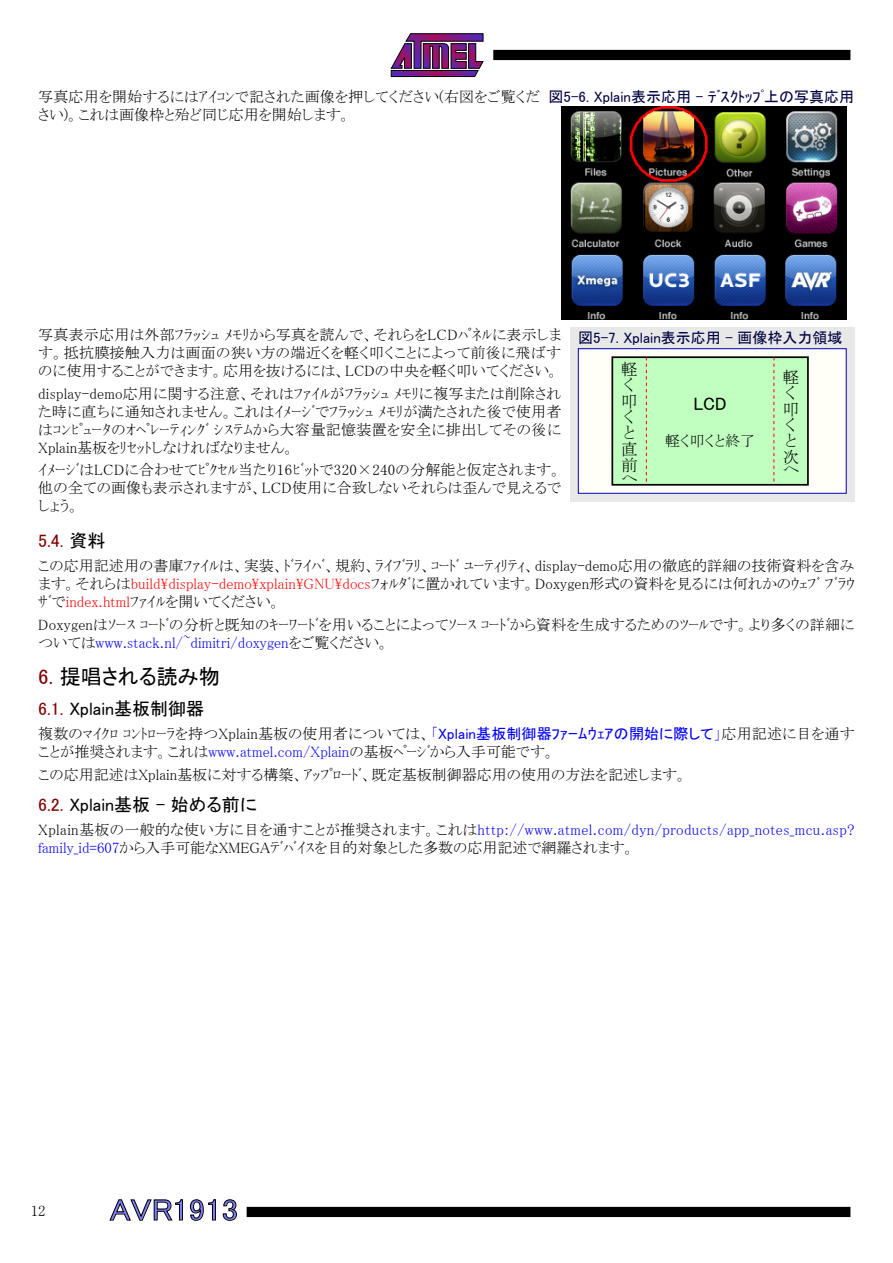
<style>
.page{position:relative;width:893px;height:1263px;background:#fff}
.page>*{position:absolute;margin:0;border:0;box-sizing:border-box;transform-origin:0 0}
.t1{font:30px "MS P Gothic";color:#8080ff;scale:1.1 1}
.t2{font:21px "MS P Gothic";color:#000}
.t3{font:18px "MS P Gothic";color:#000}
.t4{font:18px "MS P Gothic";color:#800000}
.t5{font:16.5px/16.2px "MS P Mincho";color:#000}
.t6{font:15px/18px "MS P Mincho";letter-spacing:.005em;color:#000}
.t7{font:15px "MS P Gothic";color:#000040}
.s1{color:#000}
.s2{color:#f00}
.s3{color:#00f}
.s4{color:#800000}
.s5{font-family:"MS P Gothic";color:#00f}
</style>
<div class="page">
<svg style="left:390px;top:33px;width:94px;height:44px"></svg>
<div style="left:493px;top:50px;width:357px;height:10px;background:#000"></div>
<div style="left:247px;top:1207px;width:603px;height:10px;background:#000"></div>
<svg style="left:109px;top:1199px;width:74px;height:22px"></svg>
<svg style="left:190px;top:1199px;width:26px;height:22px"></svg>
<svg style="left:223px;top:1199px;width:14px;height:22px"></svg>
<img style="left:561px;top:106px;width:285px;height:214px">
<div style="left:570px;top:327px;width:285px;height:175px;background:#e8e8e8"></div>
<div style="left:578px;top:349px;width:268px;height:144px;background:#fffff7"></div>
<div style="left:578px;top:348px;width:269px;height:146px;border:1px solid #0000c0"></div>
<div style="left:612px;top:357px;width:196px;height:128px;background:#c0ffc0"></div>
<div style="left:611px;top:356px;width:198px;height:130px;border:2px solid #000"></div>
<svg style="left:646px;top:357px;width:1px;height:128px"></svg>
<svg style="left:774px;top:357px;width:1px;height:128px"></svg>
<p class="t6" style="left:38px;top:88px;width:503px">写真応用を開始するにはｱｲｺﾝで記された画像を押してください(右図をご覧ください)。これは画像枠と殆ど同じ応用を開始します。</p>
<p class="t7" style="left:549px;top:89px;width:307px">図5-6. Xplain表示応用 - ﾃﾞｽｸﾄｯﾌﾟ上の写真応用</p>
<p class="t6" style="left:38px;top:326px;width:524px;text-align:justify">写真表示応用は外部ﾌﾗｯｼｭ ﾒﾓﾘから写真を読んで、それらをLCDﾊﾟﾈﾙに表示します。抵抗膜接触入力は画面の狭い方の端近くを軽く叩くことによって前後に飛ばすのに使用することができます。応用を抜けるには、LCDの中央を軽く叩いてください。</p>
<p class="t6" style="left:38px;top:384px;width:525px;text-align:justify">display-demo応用に関する注意、それはﾌｧｲﾙがﾌﾗｯｼｭ ﾒﾓﾘに複写または削除された時に直ちに通知されません。これはｲﾒｰｼﾞでﾌﾗｯｼｭ ﾒﾓﾘが満たされた後で使用者はｺﾝﾋﾟｭｰﾀのｵﾍﾟﾚｰﾃｨﾝｸﾞ ｼｽﾃﾑから大容量記憶装置を安全に排出してその後にXplain基板をﾘｾｯﾄしなければなりません。</p>
<p class="t6" style="left:38px;top:461px;width:525px;text-align:justify">ｲﾒｰｼﾞはLCDに合わせてﾋﾟｸｾﾙ当たり16ﾋﾞｯﾄで320×240の分解能と仮定されます。他の全ての画像も表示されますが、LCD使用に合致しないそれらは歪んで見えるでしょう。</p>
<p class="t7" style="left:578px;top:331px;width:266px">図5-7. Xplain表示応用 - 画像枠入力領域</p>
<p class="t5" style="left:621px;top:360px;width:18px">軽く叩くと直前へ</p>
<p class="t5" style="left:783px;top:369px;width:17px">軽く叩くと次へ</p>
<p class="t3" style="left:693px;top:394px;width:35px">LCD</p>
<p class="t6" style="left:665px;top:431px;width:91px">軽く叩くと終了</p>
<p class="t4" style="left:38px;top:532px;width:69px">5.4. <span class="s1">資料</span></p>
<p class="t6" style="left:38px;top:557px;width:818px;text-align:justify">この応用記述用の書庫ﾌｧｲﾙは、実装、ﾄﾞﾗｲﾊﾞ、規約、ﾗｲﾌﾞﾗﾘ、ｺｰﾄﾞ ﾕｰﾃｨﾘﾃｨ、display-demo応用の徹底的詳細の技術資料を含みます。それらは<span class="s2">build\display-demo\xplain\GNU\docs</span>ﾌｫﾙﾀﾞに置かれています。Doxygen形式の資料を見るには何れかのｳｪﾌﾞ ﾌﾞﾗｳｻﾞで<span class="s2">index.html</span>ﾌｧｲﾙを開いてください。</p>
<p class="t6" style="left:38px;top:615px;width:818px">Doxygenはｿｰｽ ｺｰﾄﾞの分析と既知のｷｰﾜｰﾄﾞを用いることによってｿｰｽ ｺｰﾄﾞから資料を生成するためのﾂｰﾙです。より多くの詳細については<span class="s3">www.stack.nl/~dimitri/doxygen</span>をご覧ください。</p>
<h2 class="t2" style="left:38px;top:665px;width:183px"><span class="s4">6.</span> 提唱される読み物</h2>
<p class="t3" style="left:38px;top:700px;width:167px"><span class="s4">6.1.</span> Xplain基板制御器</p>
<p class="t6" style="left:38px;top:725px;width:818px">複数のﾏｲｸﾛ ｺﾝﾄﾛｰﾗを持つXplain基板の使用者については、<span class="s3">「</span><span class="s5">Xplain基板制御器ﾌｧｰﾑｳｪｱの開始に際して</span><span class="s3">」</span>応用記述に目を通すことが推奨されます。これは<span class="s3">www.atmel.com/Xplain</span>の基板ﾍﾟｰｼﾞから入手可能です。</p>
<p class="t6" style="left:38px;top:765px;width:650px">この応用記述はXplain基板に対する構築、ｱｯﾌﾟﾛｰﾄﾞ、既定基板制御器応用の使用の方法を記述します。</p>
<p class="t3" style="left:38px;top:796px;width:220px"><span class="s4">6.2.</span> Xplain基板 - 始める前に</p>
<p class="t6" style="left:38px;top:821px;width:818px">Xplain基板の一般的な使い方に目を通すことが推奨されます。これは<span class="s3">http://www.atmel.com/dyn/products/app_notes_mcu.asp? family_id=607</span>から入手可能なXMEGAﾃﾞﾊﾞｲｽを目的対象とした多数の応用記述で網羅されます。</p>
<p class="t6" style="left:31px;top:1202px;width:16px">12</p>
<h1 class="t1" style="left:110px;top:1195px;width:118px">AVR1913</h1>
</div>
